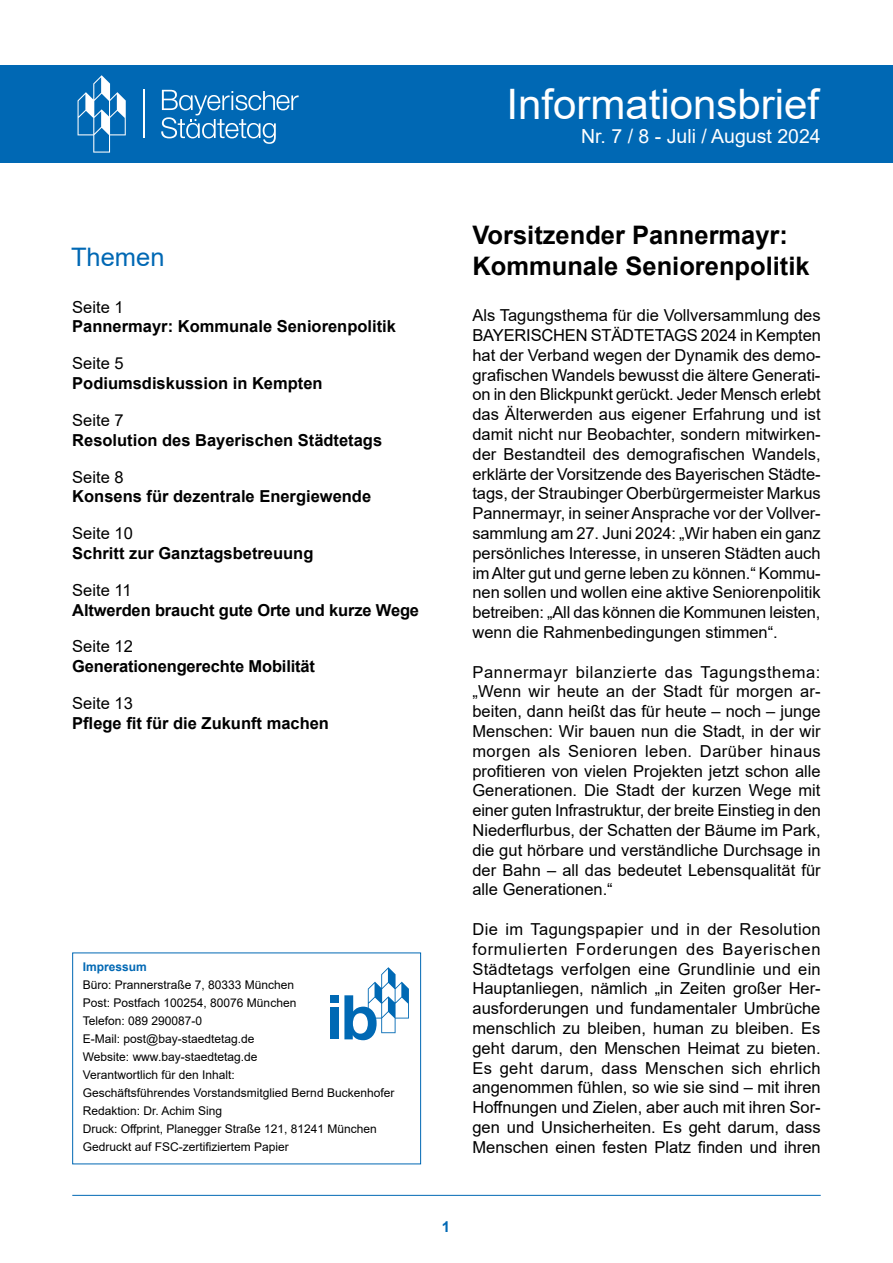
<style>
.page{position:relative;width:893px;height:1263px;background:#fff}
.page>*{position:absolute;margin:0;border:0;box-sizing:border-box;transform-origin:0 0}
.t1{font:42px "Arial";color:#fff}
.t2{font:700 25.5px/30.6px "Arial";color:#000}
.t3{font:25.5px "Arial";color:#0068b4}
.t4{font:19.5px "Arial";color:#fff}
.t5{font:16.5px/19.8px "Arial";color:#000;text-align:justify}
.t6{font:700 16.5px "Arial";color:#000}
.t7{font:700 15px "Arial";color:#0068b4}
.t8{font:12px/18px "Arial";color:#000}
.t9{font:700 12px "Arial";color:#0068b4}
</style>
<div class="page">
<hr style="left:72px;top:1195px;width:749px;height:1px;background:#0068b4">
<div style="left:0;top:65px;width:893px;height:98px;background:#0068b4"></div>
<hr style="left:143px;top:90px;width:2px;height:48px;background:#fff">
<svg style="left:78px;top:75px;width:48px;height:78px"></svg>
<svg style="left:161px;top:90px;width:138px;height:54px"></svg>
<div style="left:72px;top:952px;width:349px;height:212px;border:1px solid #0068b4"></div>
<svg style="left:344px;top:967px;width:65px;height:73px"></svg>
<div style="left:330px;top:995px;width:9px;height:7px;background:#0069b4"></div>
<div style="left:330px;top:1007px;width:9px;height:32px;background:#0069b4"></div>
<h1 class="t1" style="left:506px;top:76px;width:314px">Informationsbrief</h1>
<p class="t4" style="left:581px;top:122px;width:241px">Nr. 7 / 8 - Juli / August 2024</p>
<h2 class="t3" style="left:71px;top:240px;width:95px">Themen</h2>
<p class="t5" style="left:72px;top:297px;width:53px">Seite 1</p>
<p class="t6" style="left:72px;top:315px;width:325px">Pannermayr: Kommunale Seniorenpolitik</p>
<p class="t5" style="left:72px;top:353px;width:53px">Seite 5</p>
<p class="t6" style="left:72px;top:372px;width:252px">Podiumsdiskussion in Kempten</p>
<p class="t5" style="left:72px;top:410px;width:53px">Seite 7</p>
<p class="t6" style="left:72px;top:428px;width:311px">Resolution des Bayerischen Städtetags</p>
<p class="t5" style="left:72px;top:467px;width:53px">Seite 8</p>
<p class="t6" style="left:72px;top:485px;width:300px">Konsens für dezentrale Energiewende</p>
<p class="t5" style="left:72px;top:523px;width:62px">Seite 10</p>
<p class="t6" style="left:72px;top:541px;width:243px">Schritt zur Ganztagsbetreuung</p>
<p class="t5" style="left:72px;top:580px;width:61px">Seite 11</p>
<p class="t6" style="left:72px;top:598px;width:348px">Altwerden braucht gute Orte und kurze Wege</p>
<p class="t5" style="left:72px;top:636px;width:62px">Seite 12</p>
<p class="t6" style="left:72px;top:655px;width:244px">Generationengerechte Mobilität</p>
<p class="t5" style="left:72px;top:693px;width:62px">Seite 13</p>
<p class="t6" style="left:72px;top:711px;width:258px">Pflege fit für die Zukunft machen</p>
<p class="t9" style="left:83px;top:959px;width:66px">Impressum</p>
<p class="t8" style="left:83px;top:976px;width:313px">Büro: Prannerstraße 7, 80333 München<br>Post: Postfach 100254, 80076 München<br>Telefon: 089 290087-0<br>E-Mail: post@bay-staedtetag.de<br>Website: www.bay-staedtetag.de<br>Verantwortlich für den Inhalt:<br>Geschäftsführendes Vorstandsmitglied Bernd Buckenhofer Redaktion: Dr. Achim Sing<br>Druck: Offprint, Planegger Straße 121, 81241 München Gedruckt auf FSC-zertifiziertem Papier</p>
<h2 class="t2" style="left:472px;top:220px;width:339px">Vorsitzender Pannermayr:<br>Kommunale Seniorenpolitik</h2>
<p class="t5" style="left:472px;top:305px;width:350px">Als Tagungsthema für die Vollversammlung des BAYERISCHEN STÄDTETAGS 2024 in Kempten hat der Verband wegen der Dynamik des demo&shy;grafischen Wandels bewusst die ältere Generati&shy;on in den Blickpunkt gerückt. Jeder Mensch erlebt das Älterwerden aus eigener Erfahrung und ist damit nicht nur Beobachter, sondern mitwirken&shy;der Bestandteil des demografischen Wandels, erklärte der Vorsitzende des Bayerischen Städte&shy;tags, der Straubinger Oberbürgermeister Markus Pannermayr, in seiner Ansprache vor der Vollver&shy;sammlung am 27. Juni 2024: „Wir haben ein ganz persönliches Interesse, in unseren Städten auch im Alter gut und gerne leben zu können.“ Kommu&shy;nen sollen und wollen eine aktive Seniorenpolitik betreiben: „All das können die Kommunen leisten, wenn die Rahmenbedingungen stimmen“.</p>
<p class="t5" style="left:472px;top:662px;width:350px">Pannermayr bilanzierte das Tagungsthema: „Wenn wir heute an der Stadt für morgen ar&shy;beiten, dann heißt das für heute – noch – junge Menschen: Wir bauen nun die Stadt, in der wir morgen als Senioren leben. Darüber hinaus profitieren von vielen Projekten jetzt schon alle Generationen. Die Stadt der kurzen Wege mit einer guten Infrastruktur, der breite Einstieg in den Niederflurbus, der Schatten der Bäume im Park, die gut hörbare und verständliche Durchsage in der Bahn – all das bedeutet Lebensqualität für alle Generationen.“</p>
<p class="t5" style="left:472px;top:919px;width:350px">Die im Tagungspapier und in der Resolution formulierten Forderungen des Bayerischen Städtetags verfolgen eine Grundlinie und ein Hauptanliegen, nämlich „in Zeiten großer Her&shy;ausforderungen und fundamentaler Umbrüche menschlich zu bleiben, human zu bleiben. Es geht darum, den Menschen Heimat zu bieten.<br>Es geht darum, dass Menschen sich ehrlich angenommen fühlen, so wie sie sind – mit ihren Hoffnungen und Zielen, aber auch mit ihren Sor&shy;gen und Unsicherheiten. Es geht darum, dass Menschen einen festen Platz finden und ihren</p>
<p class="t7" style="left:442px;top:1216px;width:10px">1</p>
</div>
